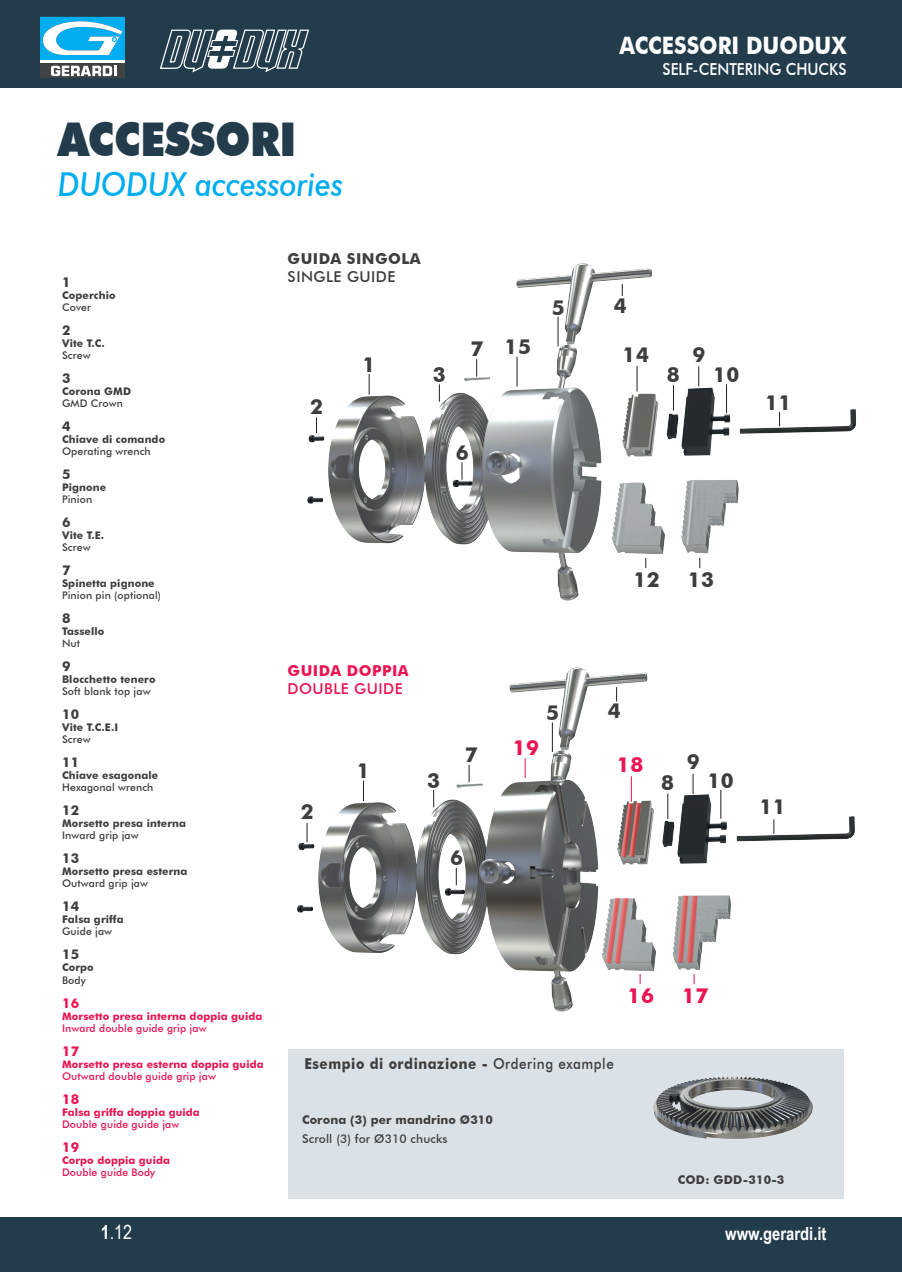
<style>
.page{position:relative;width:902px;height:1272px;background:#fff}
.page>*{position:absolute;margin:0;border:0;box-sizing:border-box;transform-origin:0 0}
.t1{font:900 46.5px "Futura BT";letter-spacing:-.01em;color:#233c4c;scale:.9 1}
.t2{font:italic 500 33px "Futura BT";color:#00aeef;scale:.9 1}
.t3{font:700 24px "Futura BT";color:#fff;scale:.9 1}
.t4{font:700 20.7px "Futura BT";letter-spacing:.03em;color:#3e3e3f}
.t5{font:700 20.7px "Futura BT";color:#eb1453}
.t6{font:700 20.7px "Futura BT";color:#ea1653}
.t7{font:19.5px "Arial Narrow";color:#fff}
.t8{font:700 18px "Arial Narrow";color:#fff}
.t9{font:500 16.5px "Futura BT";color:#fff;scale:.9 1}
.t10{font:700 15px "Futura BT";letter-spacing:.04em;color:#3e3e3f;scale:.9 1}
.t11{font:700 15px "Futura BT";letter-spacing:.04em;color:#3e3e3f}
.t12{font:700 15px "Futura BT";letter-spacing:.03em;color:#eb1453}
.t13{font:500 15px "Futura BT";letter-spacing:.03em;color:#eb1453}
.t14{font:500 15px "Futura BT";letter-spacing:.03em;color:#3e3e3f}
.t15{font:700 13.5px "Futura BT";letter-spacing:.01em;color:#3e3e3f}
.t16{font:700 13.5px "Futura BT";letter-spacing:.01em;color:#eb1453}
.t17{font:700 12px "Futura BT";letter-spacing:.01em;color:#3e3e3f}
.t18{font:500 12px "Futura BT";letter-spacing:.01em;color:#3e3e3f}
.t19{font:700 10.5px "Futura BT";letter-spacing:.01em;color:#3e3e3f}
.t20{font:500 10.5px "Futura BT";letter-spacing:.01em;color:#3e3e3f}
.t21{font:700 10.5px "Futura BT";letter-spacing:.01em;color:#eb1453}
.t22{font:500 10.5px "Futura BT";letter-spacing:.01em;color:#eb1453}
.s1{font-weight:500}
.s2{font-weight:700}
</style>
<div class="page">
<hr style="left:897px;top:1216px;width:4px;height:55px;background:#233c4c">
<hr style="left:897px;top:0;width:4px;height:87px;background:#233c4c">
<div style="left:0;top:0;width:897px;height:87px;background:#233c4c"></div>
<div style="left:0;top:1216px;width:897px;height:55px;background:#233c4c"></div>
<div style="left:40px;top:63px;width:85px;height:15px;background:#414243"></div>
<svg style="left:40px;top:17px;width:85px;height:59px;background:#67bcdc"></svg>
<svg style="left:159px;top:29px;width:150px;height:44px"></svg>
<img style="left:297px;top:667px;width:558px;height:345px">
<svg style="left:307px;top:823px;width:1px;height:19px"></svg>
<svg style="left:363px;top:780px;width:1px;height:21px"></svg>
<svg style="left:433px;top:790px;width:1px;height:17px"></svg>
<svg style="left:469px;top:764px;width:1px;height:18px"></svg>
<svg style="left:525px;top:758px;width:1px;height:20px"></svg>
<hr style="left:552px;top:722px;width:1px;height:30px;background:#231f20">
<svg style="left:616px;top:687px;width:1px;height:14px"></svg>
<svg style="left:631px;top:776px;width:1px;height:25px"></svg>
<svg style="left:667px;top:793px;width:1px;height:26px"></svg>
<svg style="left:692px;top:773px;width:1px;height:21px"></svg>
<svg style="left:720px;top:790px;width:1px;height:28px"></svg>
<svg style="left:773px;top:819px;width:1px;height:14px"></svg>
<svg style="left:456px;top:867px;width:1px;height:18px"></svg>
<img style="left:307px;top:263px;width:550px;height:338px">
<div style="left:288px;top:1048px;width:555px;height:150px;background:#dae2e7"></div>
<img style="left:653px;top:1076px;width:160px;height:63px">
<h1 class="t1" style="left:58px;top:111px;width:266px">ACCESSORI</h1>
<h2 class="t2" style="left:58px;top:164px;width:318px">DUODUX accessories</h2>
<h3 class="t3" style="left:619px;top:30px;width:254px">ACCESSORI DUODUX</h3>
<h3 class="t9" style="left:662px;top:59px;width:206px">SELF-CENTERING CHUCKS</h3>
<p class="t15" style="left:62px;top:274px;width:10px">1</p>
<p class="t19" style="left:62px;top:289px;width:55px">Coperchio</p>
<p class="t20" style="left:62px;top:301px;width:30px">Cover</p>
<p class="t15" style="left:62px;top:322px;width:10px">2</p>
<p class="t19" style="left:62px;top:337px;width:44px">Vite T.C.</p>
<p class="t20" style="left:62px;top:349px;width:30px">Screw</p>
<p class="t15" style="left:62px;top:370px;width:10px">3</p>
<p class="t19" style="left:62px;top:385px;width:70px">Corona GMD</p>
<p class="t20" style="left:62px;top:397px;width:62px">GMD Crown</p>
<p class="t15" style="left:62px;top:418px;width:10px">4</p>
<p class="t19" style="left:62px;top:433px;width:105px">Chiave di comando</p>
<p class="t20" style="left:62px;top:445px;width:90px">Operating wrench</p>
<p class="t15" style="left:62px;top:466px;width:10px">5</p>
<p class="t19" style="left:62px;top:481px;width:46px">Pignone</p>
<p class="t20" style="left:62px;top:493px;width:32px">Pinion</p>
<p class="t15" style="left:62px;top:514px;width:10px">6</p>
<p class="t19" style="left:62px;top:529px;width:44px">Vite T.E.</p>
<p class="t20" style="left:62px;top:541px;width:30px">Screw</p>
<p class="t15" style="left:62px;top:562px;width:10px">7</p>
<p class="t19" style="left:62px;top:577px;width:94px">Spinetta pignone</p>
<p class="t20" style="left:62px;top:589px;width:100px">Pinion pin (optional)</p>
<p class="t15" style="left:62px;top:610px;width:10px">8</p>
<p class="t19" style="left:62px;top:625px;width:44px">Tassello</p>
<p class="t20" style="left:62px;top:637px;width:19px">Nut</p>
<p class="t15" style="left:62px;top:658px;width:10px">9</p>
<p class="t19" style="left:62px;top:673px;width:95px">Blocchetto tenero</p>
<p class="t20" style="left:62px;top:685px;width:90px">Soft blank top jaw</p>
<p class="t15" style="left:62px;top:706px;width:19px">10</p>
<p class="t19" style="left:62px;top:721px;width:58px">Vite T.C.E.I</p>
<p class="t20" style="left:62px;top:733px;width:30px">Screw</p>
<p class="t15" style="left:62px;top:754px;width:19px">11</p>
<p class="t19" style="left:62px;top:769px;width:98px">Chiave esagonale</p>
<p class="t20" style="left:62px;top:781px;width:93px">Hexagonal wrench</p>
<p class="t15" style="left:62px;top:802px;width:19px">12</p>
<p class="t19" style="left:62px;top:817px;width:125px">Morsetto presa interna</p>
<p class="t20" style="left:62px;top:829px;width:78px">Inward grip jaw</p>
<p class="t15" style="left:62px;top:850px;width:19px">13</p>
<p class="t19" style="left:62px;top:865px;width:127px">Morsetto presa esterna</p>
<p class="t20" style="left:62px;top:877px;width:87px">Outward grip jaw</p>
<p class="t15" style="left:62px;top:898px;width:19px">14</p>
<p class="t19" style="left:62px;top:913px;width:63px">Falsa griffa</p>
<p class="t20" style="left:62px;top:925px;width:52px">Guide jaw</p>
<p class="t15" style="left:62px;top:946px;width:19px">15</p>
<p class="t19" style="left:62px;top:961px;width:33px">Corpo</p>
<p class="t20" style="left:62px;top:973px;width:25px">Body</p>
<p class="t16" style="left:62px;top:994px;width:19px">16</p>
<p class="t21" style="left:62px;top:1009px;width:202px">Morsetto presa interna doppia guida</p>
<p class="t22" style="left:62px;top:1021px;width:146px">Inward double guide grip jaw</p>
<p class="t16" style="left:62px;top:1042px;width:19px">17</p>
<p class="t21" style="left:62px;top:1057px;width:203px">Morsetto presa esterna doppia guida</p>
<p class="t22" style="left:62px;top:1069px;width:155px">Outward double guide grip jaw</p>
<p class="t16" style="left:62px;top:1090px;width:19px">18</p>
<p class="t21" style="left:62px;top:1105px;width:139px">Falsa griffa doppia guida</p>
<p class="t22" style="left:62px;top:1117px;width:119px">Double guide guide jaw</p>
<p class="t16" style="left:62px;top:1138px;width:19px">19</p>
<p class="t21" style="left:62px;top:1153px;width:109px">Corpo doppia guida</p>
<p class="t22" style="left:62px;top:1165px;width:95px">Double guide Body</p>
<h3 class="t11" style="left:287px;top:249px;width:135px">GUIDA SINGOLA</h3>
<h3 class="t14" style="left:287px;top:267px;width:109px">SINGLE GUIDE</h3>
<h3 class="t4" style="left:310px;top:393px;width:14px">2</h3>
<h3 class="t4" style="left:362px;top:352px;width:14px">1</h3>
<h3 class="t4" style="left:433px;top:362px;width:14px">3</h3>
<h3 class="t4" style="left:470px;top:336px;width:14px">7</h3>
<h3 class="t4" style="left:456px;top:440px;width:14px">6</h3>
<h3 class="t4" style="left:504px;top:334px;width:28px">15</h3>
<h3 class="t4" style="left:552px;top:295px;width:14px">5</h3>
<h3 class="t12" style="left:287px;top:662px;width:122px">GUIDA DOPPIA</h3>
<h3 class="t13" style="left:287px;top:680px;width:116px">DOUBLE GUIDE</h3>
<h3 class="t4" style="left:301px;top:799px;width:14px">2</h3>
<h3 class="t4" style="left:357px;top:757px;width:14px">1</h3>
<h3 class="t4" style="left:427px;top:767px;width:14px">3</h3>
<h3 class="t4" style="left:464px;top:741px;width:14px">7</h3>
<h3 class="t4" style="left:450px;top:845px;width:14px">6</h3>
<h3 class="t5" style="left:512px;top:735px;width:28px">19</h3>
<h3 class="t4" style="left:546px;top:700px;width:14px">5</h3>
<h3 class="t4" style="left:613px;top:293px;width:14px">4</h3>
<h3 class="t4" style="left:622px;top:342px;width:28px">14</h3>
<h3 class="t4" style="left:666px;top:362px;width:14px">8</h3>
<h3 class="t4" style="left:692px;top:342px;width:14px">9</h3>
<h3 class="t4" style="left:713px;top:362px;width:28px">10</h3>
<h3 class="t4" style="left:765px;top:390px;width:28px">11</h3>
<h3 class="t4" style="left:633px;top:567px;width:28px">12</h3>
<h3 class="t4" style="left:687px;top:566px;width:28px">13</h3>
<h3 class="t4" style="left:608px;top:698px;width:14px">4</h3>
<h3 class="t6" style="left:616px;top:752px;width:28px">18</h3>
<h3 class="t4" style="left:661px;top:770px;width:14px">8</h3>
<h3 class="t4" style="left:686px;top:749px;width:14px">9</h3>
<h3 class="t4" style="left:707px;top:767px;width:28px">10</h3>
<h3 class="t4" style="left:759px;top:794px;width:28px">11</h3>
<h3 class="t5" style="left:627px;top:983px;width:28px">16</h3>
<h3 class="t10" style="left:304px;top:1054px;width:345px">Esempio di ordinazione - <span class="s1">Ordering example</span></h3>
<p class="t17" style="left:302px;top:1112px;width:192px">Corona (3) per mandrino Ø310</p>
<p class="t18" style="left:302px;top:1131px;width:147px">Scroll (3) for Ø310 chucks</p>
<h3 class="t5" style="left:682px;top:982px;width:28px">17</h3>
<p class="t17" style="left:677px;top:1171px;width:108px">COD: GDD-310-3</p>
<h3 class="t7" style="left:101px;top:1217px;width:33px"><span class="s2">1</span>.12</h3>
<h3 class="t8" style="left:725px;top:1219px;width:103px">www.gerardi.it</h3>
</div>
